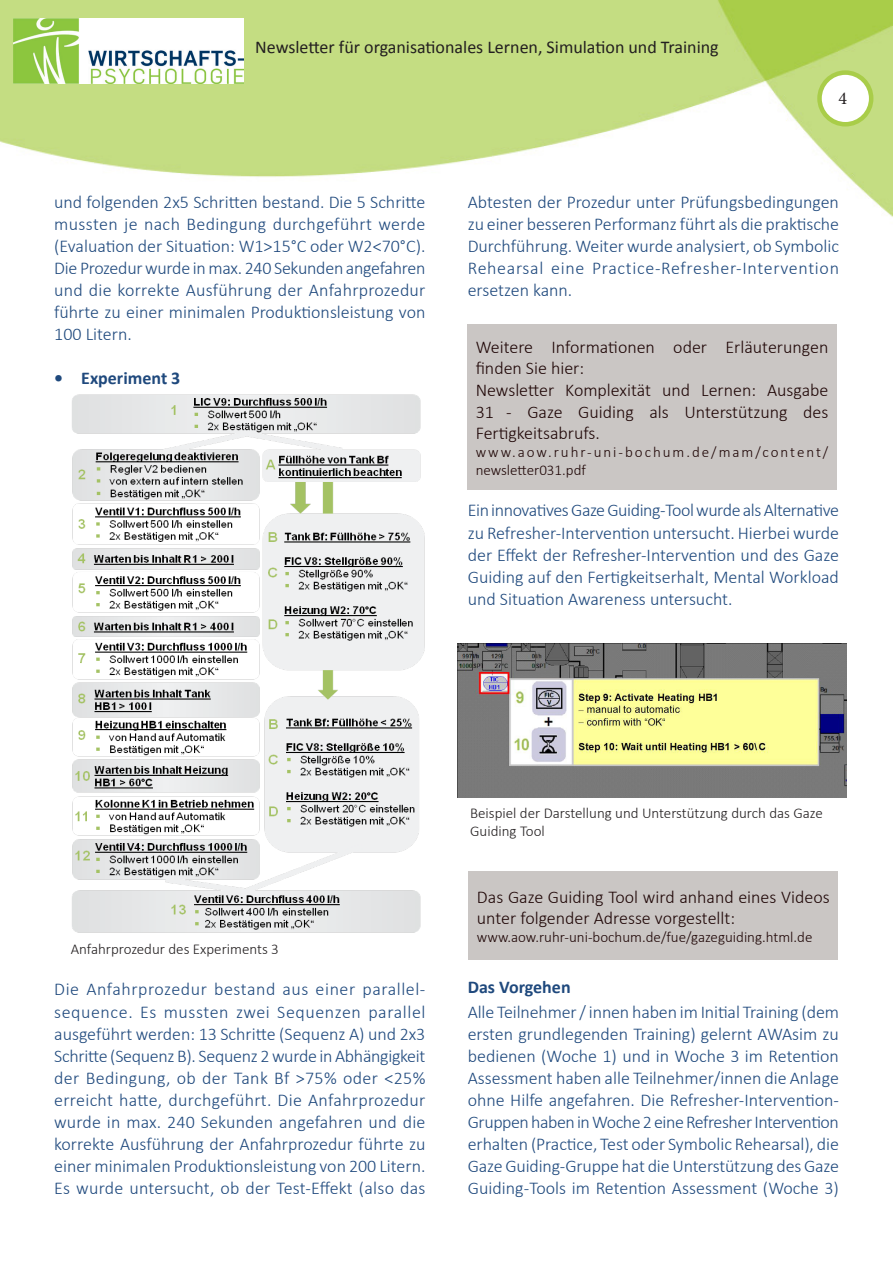
<style>
.page{position:relative;width:893px;height:1263px;background:#fff}
.page>*{position:absolute;margin:0;border:0;box-sizing:border-box;transform-origin:0 0}
.Blocktext{font:300 18px/22px "Calibri";color:#1f497d;text-align:justify}
.t1{font:300 18px/21.6px "Calibri";color:#1f0606}
.t2{font:18px "Calibri";color:#231f20}
.t3{font:700 18px "Calibri";color:#1f497d}
.t4{font:18px "Minion Pro";color:#231f20}
.t5{font:300 15px/18px "Calibri";color:#231f20}
.t6{font:300 15px/18px "Calibri";letter-spacing:.13em;color:#1f0606}
.t7{font:300 15px "Calibri";color:#1f0606}
</style>
<div class="page">
<img style="left:0;top:0;width:893px;height:933px">
<img style="left:14px;top:18px;width:229px;height:66px">
<div style="left:819px;top:73px;width:52px;height:51px;background:#fff;border-radius:50%"></div>
<div style="left:817px;top:70px;width:56px;height:56px;border:4px solid #a9cd49;border-radius:50%"></div>
<div style="left:467px;top:324px;width:370px;height:166px;background:#cac6c4"></div>
<img style="left:458px;top:643px;width:388px;height:154px">
<div style="left:468px;top:871px;width:370px;height:89px;background:#cac6c4"></div>
<img style="left:65px;top:392px;width:360px;height:540px">
<p class="t2" style="left:255px;top:35px;width:465px">Newsletter für organisationales Lernen, Simulation und Training</p>
<p class="t4" style="left:838px;top:87px;width:10px">4</p>
<p class="Blocktext" style="left:54px;top:191px;width:373px">und folgenden 2x5 Schritten bestand. Die 5 Schritte mussten je nach Bedingung durchgeführt werde (Evaluation der Situation: W1&gt;15°C oder W2&lt;70°C).<br>Die Prozedur wurde in max. 240 Sekunden angefahren und die korrekte Ausführung der Anfahrprozedur führte zu einer minimalen Produktionsleistung von 100 Litern.</p>
<p class="t3" style="left:54px;top:366px;width:128px">• Experiment 3</p>
<p class="Blocktext" style="left:468px;top:191px;width:373px">Abtesten der Prozedur unter Prüfungsbedingungen zu einer besseren Performanz führt als die praktische Durchführung. Weiter wurde analysiert, ob Symbolic Rehearsal eine Practice-Refresher-Intervention ersetzen kann.</p>
<p class="t1" style="left:476px;top:336px;width:354px">Weitere Informationen oder Erläuterungen finden Sie hier:</p>
<p class="t1" style="left:476px;top:379px;width:354px;text-align:justify">Newsletter Komplexität und Lernen: Ausgabe 31 - Gaze Guiding als Unterstützung des Fertigkeitsabrufs.</p>
<p class="t6" style="left:476px;top:443px;width:354px">www.aow.ruhr-uni-bochum.de/mam/content/ newsletter031.pdf</p>
<p class="Blocktext" style="left:468px;top:499px;width:373px">Ein innovatives Gaze Guiding-Tool wurde als Alternative zu Refresher-Intervention untersucht. Hierbei wurde der Effekt der Refresher-Intervention und des Gaze Guiding auf den Fertigkeitserhalt, Mental Workload und Situation Awareness untersucht.</p>
<p class="t5" style="left:71px;top:940px;width:210px">Anfahrprozedur des Experiments 3</p>
<p class="Blocktext" style="left:54px;top:978px;width:373px">Die Anfahrprozedur bestand aus einer parallel&shy;sequence. Es mussten zwei Sequenzen parallel ausgeführt werden: 13 Schritte (Sequenz A) und 2x3<br>Schritte (Sequenz B). Sequenz 2 wurde in Abhängigkeit der Bedingung, ob der Tank Bf &gt;75% oder &lt;25% erreicht hatte, durchgeführt. Die Anfahrprozedur wurde in max. 240 Sekunden angefahren und die korrekte Ausführung der Anfahrprozedur führte zu einer minimalen Produktionsleistung von 200 Litern.</p>
<p class="Blocktext" style="left:54px;top:1176px;width:373px">Es wurde untersucht, ob der Test-Effekt (also das</p>
<p class="t5" style="left:470px;top:804px;width:354px">Beispiel der Darstellung und Unterstützung durch das Gaze<br>Guiding Tool</p>
<p class="t1" style="left:477px;top:886px;width:354px">Das Gaze Guiding Tool wird anhand eines Videos unter folgender Adresse vorgestellt:</p>
<p class="t7" style="left:477px;top:928px;width:337px">www.aow.ruhr-uni-bochum.de/fue/gazeguiding.html.de</p>
<p class="t3" style="left:468px;top:976px;width:104px">Das Vorgehen</p>
<p class="Blocktext" style="left:468px;top:1000px;width:373px">Alle Teilnehmer / innen haben im Initial Training (dem ersten grundlegenden Training) gelernt AWAsim zu bedienen (Woche 1) und in Woche 3 im Retention Assessment haben alle Teilnehmer/innen die Anlage ohne Hilfe angefahren. Die Refresher-Intervention-Gruppen haben in Woche 2 eine Refresher Intervention erhalten (Practice, Test oder Symbolic Rehearsal), die Gaze Guiding-Gruppe hat die Unterstützung des Gaze Guiding-Tools im Retention Assessment (Woche 3)</p>
</div>
